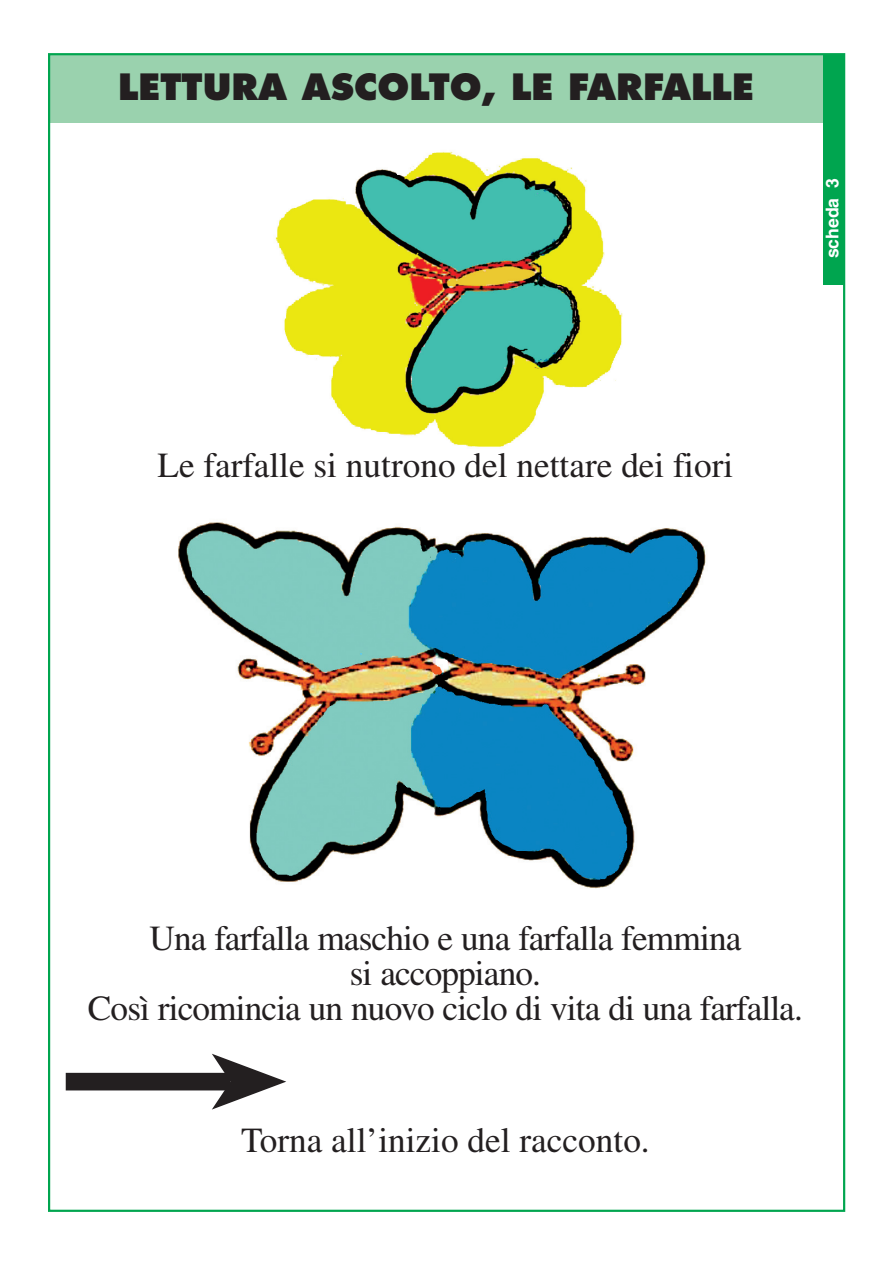
<style>
.page{position:relative;width:893px;height:1263px;background:#fff}
.page>*{position:absolute;margin:0;border:0;box-sizing:border-box;transform-origin:0 0}
.t1{font:35.25px/35.2px "Times";letter-spacing:-.025em;color:#231f20;text-align:center}
.t2{font:35.25px "Times";color:#231f20}
.t3{font:800 35.25px "Futura";color:#231f20}
.t4{font:700 17.7px "Helvetica";color:#fff}
</style>
<div class="page">
<img style="left:275px;top:151px;width:348px;height:296px">
<div style="left:49px;top:54px;width:795px;height:68px;background:#9ad2ae"></div>
<div style="left:823px;top:54px;width:21px;height:230px;background:#00a54f"></div>
<img style="left:178px;top:522px;width:528px;height:367px">
<div style="left:66px;top:1073px;width:164px;height:17px;background:#231f20"></div>
<svg style="left:212px;top:1054px;width:74px;height:56px"></svg>
<p class="t3" style="left:118px;top:71px;width:637px">LETTURA ASCOLTO, LE FARFALLE</p>
<p class="t4" style="left:826px;top:258px;width:82px;rotate:-90deg">scheda 3</p>
<p class="t2" style="left:158px;top:453px;width:577px">Le farfalle si nutrono del nettare dei fiori</p>
<p class="t1" style="left:88px;top:924px;width:716px">Una farfalla maschio e una farfalla femmina<br>si accoppiano.<br>Così ricomincia un nuovo ciclo di vita di una farfalla.</p>
<p class="t2" style="left:241px;top:1128px;width:410px">Torna all’inizio del racconto.</p>
</div>
